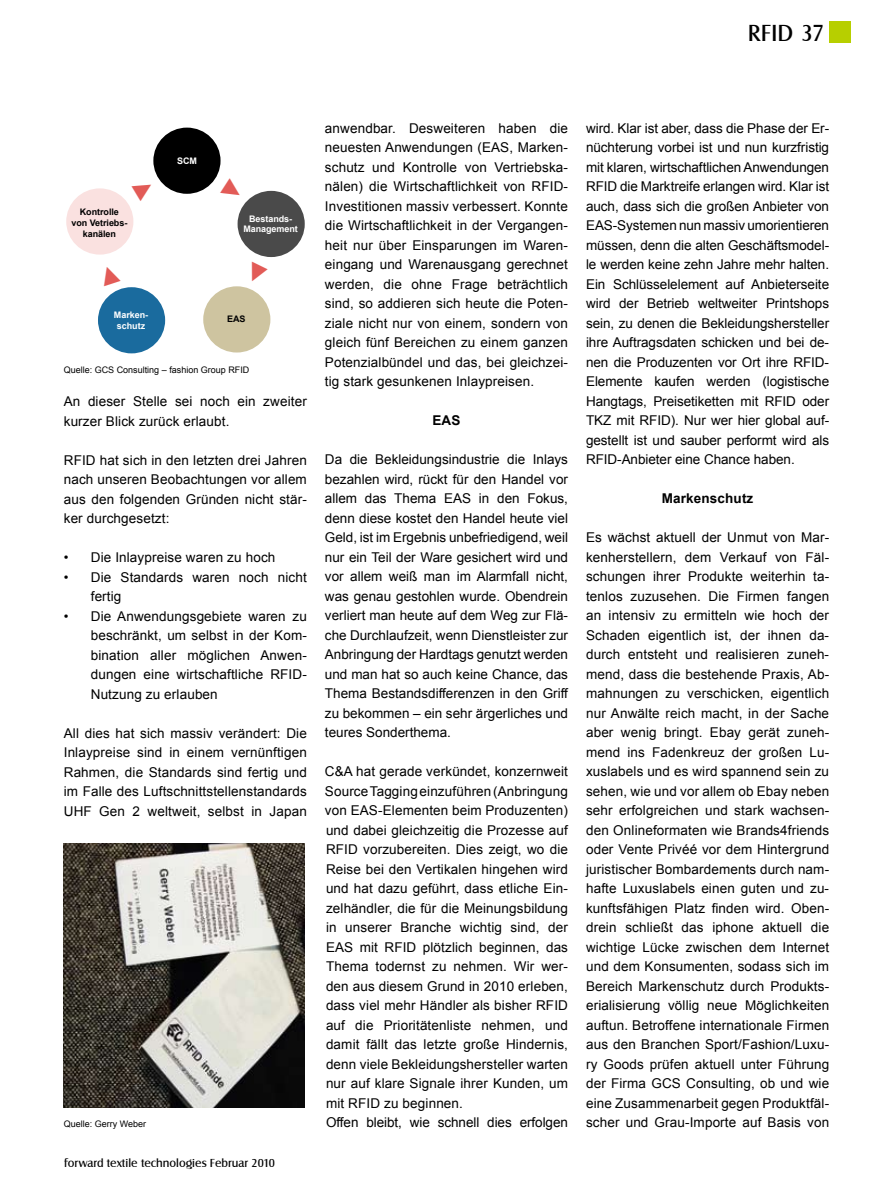
<style>
.page{position:relative;width:893px;height:1191px;background:#fff}
.page>*{position:absolute;margin:0;border:0;box-sizing:border-box;transform-origin:0 0}
.t1{font:24px "Castle T";color:#000}
.t2{font:13.5px/19.5px "Arial";letter-spacing:.01em;color:#000;text-align:justify}
.t3{font:700 13.5px "Arial";letter-spacing:.01em;color:#000}
.t4{font:12px "Castle T";color:#000}
.t5{font:9px "Arial";color:#000}
.t6{font:700 9px/10.8px "Arial";letter-spacing:-.005em;color:#fff;text-align:center}
.t7{font:700 9px/10.8px "Arial";letter-spacing:-.005em;color:#000;text-align:center}
</style>
<div class="page">
<div style="left:829px;top:21px;width:21px;height:22px;background:#b7cf00"></div>
<img style="left:64px;top:843px;width:241px;height:264px">
<div style="left:203px;top:286px;width:67px;height:66px;background:#cec4a0;border-radius:50%"></div>
<div style="left:153px;top:128px;width:68px;height:66px;background:#000;border-radius:50%"></div>
<div style="left:238px;top:191px;width:67px;height:66px;background:#4a4a4a;border-radius:50%"></div>
<div style="left:98px;top:287px;width:67px;height:66px;background:#1a6b9e;border-radius:50%"></div>
<div style="left:66px;top:188px;width:67px;height:67px;background:#fae1e0;border-radius:50%"></div>
<h1 class="t1" style="left:748px;top:20px;width:78px">RFID 37</h1>
<p class="t7" style="left:71px;top:207px;width:57px">Kontrolle von Vetriebs&shy;kanälen</p>
<p class="t6" style="left:177px;top:155px;width:21px">SCM</p>
<p class="t6" style="left:114px;top:309px;width:36px">Marken&shy;schutz</p>
<p class="t6" style="left:243px;top:213px;width:56px">Bestands-<br>Management</p>
<p class="t7" style="left:227px;top:314px;width:20px">EAS</p>
<p class="t5" style="left:64px;top:364px;width:187px">Quelle: GCS Consulting – fashion Group RFID</p>
<p class="t2" style="left:64px;top:392px;width:245px">An dieser Stelle sei noch ein zweiter kurzer Blick zurück erlaubt.</p>
<p class="t2" style="left:64px;top:450px;width:245px">RFID hat sich in den letzten drei Jahren nach unseren Beobachtungen vor allem aus den folgenden Gründen nicht stär&shy;ker durchgesetzt:</p>
<p class="t2" style="left:64px;top:548px;width:213px">• Die Inlaypreise waren zu hoch</p>
<p class="t2" style="left:91px;top:567px;width:218px;text-indent:-27px">• Die Standards waren noch nicht fertig</p>
<p class="t2" style="left:91px;top:606px;width:218px;text-indent:-27px">• Die Anwendungsgebiete waren zu beschränkt, um selbst in der Kom&shy;bination aller möglichen Anwen&shy;dungen eine wirtschaftliche RFID-Nutzung zu erlauben</p>
<p class="t2" style="left:64px;top:723px;width:245px">All dies hat sich massiv verändert: Die Inlaypreise sind in einem vernünftigen Rahmen, die Standards sind fertig und im Falle des Luftschnittstellenstandards UHF Gen 2 weltweit, selbst in Japan</p>
<p class="t5" style="left:64px;top:1118px;width:84px">Quelle: Gerry Weber</p>
<p class="t4" style="left:64px;top:1156px;width:212px">forward textile technologies Februar 2010</p>
<p class="t2" style="left:325px;top:118px;width:245px">anwendbar. Desweiteren haben die neuesten Anwendungen (EAS, Marken&shy;schutz und Kontrolle von Vertriebska&shy;nälen) die Wirtschaftlichkeit von RFID-Investitionen massiv verbessert. Konnte die Wirtschaftlichkeit in der Vergangen&shy;heit nur über Einsparungen im Waren&shy;eingang und Warenausgang gerechnet werden, die ohne Frage beträchtlich sind, so addieren sich heute die Poten&shy;ziale nicht nur von einem, sondern von gleich fünf Bereichen zu einem ganzen Potenzialbündel und das, bei gleichzei&shy;tig stark gesunkenen Inlaypreisen.</p>
<p class="t3" style="left:432px;top:412px;width:30px">EAS</p>
<p class="t2" style="left:325px;top:450px;width:245px">Da die Bekleidungsindustrie die Inlays bezahlen wird, rückt für den Handel vor allem das Thema EAS in den Fokus, denn diese kostet den Handel heute viel Geld, ist im Ergebnis unbefriedigend, weil nur ein Teil der Ware gesichert wird und vor allem weiß man im Alarmfall nicht, was genau gestohlen wurde. Obendrein verliert man heute auf dem Weg zur Flä&shy;che Durchlaufzeit, wenn Dienstleister zur Anbringung der Hardtags genutzt werden und man hat so auch keine Chance, das Thema Bestandsdifferenzen in den Griff zu bekommen – ein sehr ärgerliches und teures Sonderthema.</p>
<p class="t2" style="left:325px;top:762px;width:245px;text-align:left">C&amp;A hat gerade verkündet, konzernweit Source Tagging einzuführen (Anbringung von EAS-Elementen beim Produzenten) und dabei gleichzeitig die Prozesse auf RFID vorzubereiten. Dies zeigt, wo die Reise bei den Vertikalen hingehen wird und hat dazu geführt, dass etliche Ein&shy;zelhändler, die für die Meinungsbildung in unserer Branche wichtig sind, der EAS mit RFID plötzlich beginnen, das Thema todernst zu nehmen. Wir wer&shy;den aus diesem Grund in 2010 erleben, dass viel mehr Händler als bisher RFID auf die Prioritätenliste nehmen, und damit fällt das letzte große Hindernis, denn viele Bekleidungshersteller warten nur auf klare Signale ihrer Kunden, um mit RFID zu beginnen.<br>Offen bleibt, wie schnell dies erfolgen</p>
<p class="t2" style="left:586px;top:118px;width:245px">wird. Klar ist aber, dass die Phase der Er&shy;nüchterung vorbei ist und nun kurzfristig mit klaren, wirtschaftlichen Anwendungen RFID die Marktreife erlangen wird. Klar ist auch, dass sich die großen Anbieter von EAS-Systemen nun massiv umorientieren müssen, denn die alten Geschäftsmodel&shy;le werden keine zehn Jahre mehr halten.<br>Ein Schlüsselelement auf Anbieterseite wird der Betrieb weltweiter Printshops sein, zu denen die Bekleidungshersteller ihre Auftragsdaten schicken und bei de&shy;nen die Produzenten vor Ort ihre RFID-Elemente kaufen werden (logistische Hangtags, Preisetiketten mit RFID oder TKZ mit RFID). Nur wer hier global auf&shy;gestellt ist und sauber performt wird als RFID-Anbieter eine Chance haben.</p>
<p class="t3" style="left:662px;top:489px;width:93px">Markenschutz</p>
<p class="t2" style="left:586px;top:528px;width:245px">Es wächst aktuell der Unmut von Mar&shy;kenherstellern, dem Verkauf von Fäl&shy;schungen ihrer Produkte weiterhin ta&shy;tenlos zuzusehen. Die Firmen fangen an intensiv zu ermitteln wie hoch der Schaden eigentlich ist, der ihnen da&shy;durch entsteht und realisieren zuneh&shy;mend, dass die bestehende Praxis, Ab&shy;mahnungen zu verschicken, eigentlich nur Anwälte reich macht, in der Sache aber wenig bringt. Ebay gerät zuneh&shy;mend ins Fadenkreuz der großen Lu&shy;xuslabels und es wird spannend sein zu sehen, wie und vor allem ob Ebay neben sehr erfolgreichen und stark wachsen&shy;den Onlineformaten wie Brands4friends oder Vente Privéé vor dem Hintergrund juristischer Bombardements durch nam&shy;hafte Luxuslabels einen guten und zu&shy;kunftsfähigen Platz finden wird. Oben&shy;drein schließt das iphone aktuell die wichtige Lücke zwischen dem Internet und dem Konsumenten, sodass sich im Bereich Markenschutz durch Produkts&shy;erialisierung völlig neue Möglichkeiten auftun. Betroffene internationale Firmen aus den Branchen Sport/Fashion/Luxu&shy;ry Goods prüfen aktuell unter Führung der Firma GCS Consulting, ob und wie eine Zusammenarbeit gegen Produktfäl&shy;scher und Grau-Importe auf Basis von</p>
</div>
